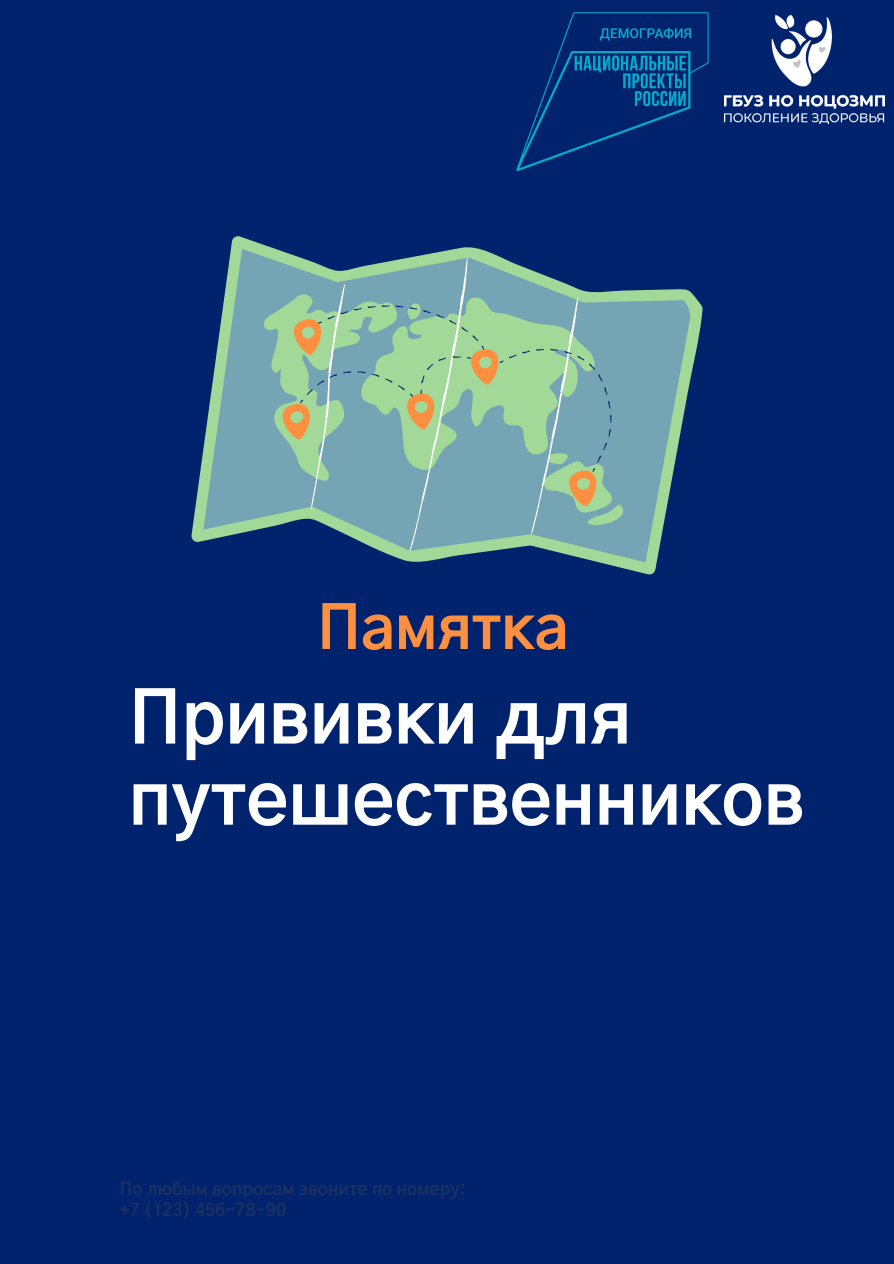
<style>
.page{position:relative;width:894px;height:1264px;background:#fff}
.page>*{position:absolute;margin:0;border:0;box-sizing:border-box;transform-origin:0 0}
.t1{font:700 71.7px/81px "Gothic A1";color:#fff}
.t2{font:700 59.4px "Gothic A1";color:#fd8f40}
.t3{font:700 17.25px "Gothic A1";color:#1b3162}
</style>
<div class="page">
<div style="left:0;top:0;width:893px;height:1263px;background:#01226d"></div>
<img style="left:753px;top:15px;width:131px;height:108px">
<svg style="left:191px;top:236px;width:512px;height:339px"></svg>
<svg style="left:203px;top:249px;width:487px;height:313px;fill:#75a5b4"></svg>
<svg style="left:311px;top:257px;width:267px;height:294px;background:#6f9ea4"></svg>
<svg style="left:274px;top:318px;width:323px;height:189px;background:#88afa6"></svg>
<svg style="left:300px;top:305px;width:311px;height:167px;background:#91bea3"></svg>
<img style="left:516px;top:12px;width:237px;height:159px">
<p class="t2" style="left:317px;top:601px;width:253px">Памятка</p>
<p class="t1" style="left:129px;top:681px;width:677px">Прививки для путешественников</p>
<p class="t3" style="left:120px;top:1180px;width:348px">По любым вопросам звоните по номеру:</p>
<p class="t3" style="left:120px;top:1201px;width:168px">+7 (123) 456-78-90</p>
</div>
